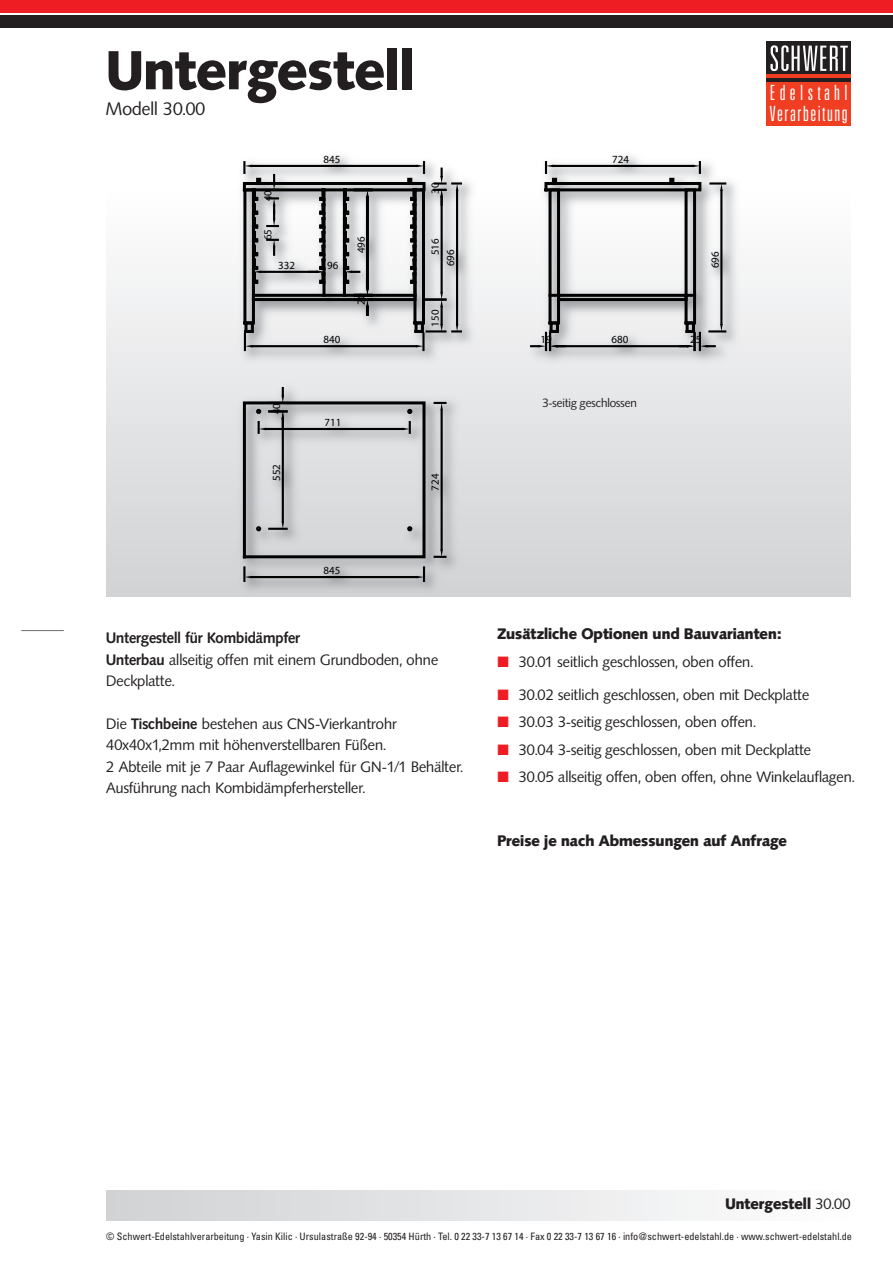
<style>
.page{position:relative;width:893px;height:1263px;background:#fff}
.page>*{position:absolute;margin:0;border:0;box-sizing:border-box;transform-origin:0 0}
.t1{font:900 54px "Syntax BQ";color:#231f20}
.t2{font:300 ultra-condensed 21px/21px "Univers";letter-spacing:.07em;color:#fff}
.t3{font:18px "Syntax BQ";color:#231f20}
.t4{font:15px/21.5px "Syntax BQ";color:#231f20}
.t5{font:900 15px "Syntax BQ";color:#231f20}
.t6{font:12px "Syntax BQ";letter-spacing:.005em;color:#231f20}
.t7{font:10.95px "Myriad Pro";color:#000}
.t8{font:condensed 10.2px "Univers";color:#231f20}
.s1{font-weight:700}
.s2{color:#ee1d23}
.s3{font-weight:400}
</style>
<div class="page">
<div style="left:106px;top:1191px;width:744px;height:29px;background:linear-gradient(to right,#d0d1d4,#fdfefe)"></div>
<img style="left:242px;top:156px;width:609px;height:441px">
<img style="left:106px;top:185px;width:744px;height:412px">
<div style="left:243px;top:401px;width:182px;height:157px;border:3px solid #000"></div>
<div style="left:243px;top:182px;width:182px;height:9px;border:3px solid #000"></div>
<div style="left:544px;top:182px;width:157px;height:9px;border:3px solid #000"></div>
<div style="left:244px;top:321px;width:10px;height:12px;border:3px solid #000"></div>
<div style="left:243px;top:188px;width:12px;height:136px;border:3px solid #000"></div>
<div style="left:252px;top:294px;width:164px;height:7px;border:3px solid #000"></div>
<div style="left:415px;top:321px;width:9px;height:12px;border:3px solid #000"></div>
<div style="left:413px;top:188px;width:12px;height:136px;border:3px solid #000"></div>
<div style="left:685px;top:188px;width:11px;height:136px;border:3px solid #000"></div>
<div style="left:550px;top:321px;width:9px;height:12px;border:3px solid #000"></div>
<div style="left:548px;top:188px;width:12px;height:136px;border:3px solid #000"></div>
<div style="left:557px;top:294px;width:131px;height:7px;border:3px solid #000"></div>
<hr style="left:322px;top:190px;width:3px;height:105px;background:#000">
<hr style="left:343px;top:190px;width:3px;height:105px;background:#000">
<hr style="left:413px;top:190px;width:3px;height:105px;background:#000">
<svg style="left:686px;top:294px;width:9px;height:3px"></svg>
<svg style="left:550px;top:294px;width:8px;height:3px"></svg>
<hr style="left:710px;top:182px;width:15px;height:3px;background:#000">
<hr style="left:720px;top:191px;width:2px;height:133px;background:#000">
<svg style="left:720px;top:184px;width:3px;height:7px"></svg>
<hr style="left:261px;top:271px;width:56px;height:2px;background:#000">
<hr style="left:256px;top:189px;width:22px;height:2px;background:#000">
<svg style="left:273px;top:175px;width:2px;height:14px"></svg>
<hr style="left:252px;top:165px;width:165px;height:2px;background:#000">
<hr style="left:553px;top:165px;width:139px;height:2px;background:#000">
<svg style="left:692px;top:162px;width:9px;height:11px"></svg>
<hr style="left:426px;top:298px;width:19px;height:3px;background:#000">
<hr style="left:441px;top:197px;width:2px;height:95px;background:#000">
<svg style="left:427px;top:292px;width:18px;height:40px"></svg>
<svg style="left:434px;top:169px;width:11px;height:36px"></svg>
<hr style="left:456px;top:191px;width:2px;height:133px;background:#000">
<svg style="left:452px;top:324px;width:9px;height:8px"></svg>
<svg style="left:452px;top:182px;width:9px;height:9px"></svg>
<hr style="left:441px;top:410px;width:2px;height:139px;background:#000">
<svg style="left:435px;top:402px;width:10px;height:8px"></svg>
<svg style="left:435px;top:549px;width:10px;height:9px"></svg>
<hr style="left:252px;top:576px;width:165px;height:2px;background:#000">
<svg style="left:243px;top:567px;width:9px;height:14px"></svg>
<svg style="left:417px;top:567px;width:8px;height:14px"></svg>
<hr style="left:422px;top:334px;width:3px;height:16px;background:#000">
<hr style="left:252px;top:345px;width:164px;height:2px;background:#000">
<svg style="left:244px;top:334px;width:8px;height:16px"></svg>
<svg style="left:416px;top:345px;width:7px;height:2px"></svg>
<hr style="left:557px;top:345px;width:130px;height:2px;background:#000">
<svg style="left:680px;top:324px;width:45px;height:26px"></svg>
<svg style="left:531px;top:333px;width:34px;height:17px"></svg>
<svg style="left:267px;top:197px;width:11px;height:30px"></svg>
<svg style="left:267px;top:239px;width:11px;height:16px"></svg>
<svg style="left:309px;top:188px;width:16px;height:97px"></svg>
<svg style="left:343px;top:188px;width:16px;height:97px"></svg>
<hr style="left:355px;top:188px;width:16px;height:3px;background:#000">
<hr style="left:366px;top:197px;width:3px;height:91px;background:#000">
<svg style="left:366px;top:191px;width:3px;height:6px"></svg>
<hr style="left:355px;top:294px;width:16px;height:3px;background:#000">
<hr style="left:355px;top:298px;width:16px;height:3px;background:#000">
<svg style="left:366px;top:288px;width:3px;height:26px"></svg>
<hr style="left:282px;top:419px;width:2px;height:102px;background:#000">
<svg style="left:269px;top:521px;width:18px;height:9px"></svg>
<hr style="left:266px;top:428px;width:136px;height:2px;background:#000">
<svg style="left:402px;top:422px;width:9px;height:11px"></svg>
<svg style="left:256px;top:388px;width:31px;height:45px"></svg>
<svg style="left:256px;top:526px;width:5px;height:5px"></svg>
<svg style="left:407px;top:526px;width:5px;height:5px"></svg>
<svg style="left:407px;top:409px;width:5px;height:5px"></svg>
<svg style="left:243px;top:162px;width:18px;height:122px;background:#78787a"></svg>
<svg style="left:407px;top:162px;width:18px;height:122px"></svg>
<svg style="left:545px;top:162px;width:12px;height:23px"></svg>
<svg style="left:669px;top:178px;width:5px;height:7px"></svg>
<div style="left:767px;top:42px;width:84px;height:84px;background:#231f20"></div>
<div style="left:767px;top:75px;width:84px;height:51px;background:#ef3e22"></div>
<hr style="left:767px;top:78px;width:84px;height:4px;background:#231f20">
<svg style="left:770px;top:45px;width:78px;height:26px"></svg>
<div style="left:0;top:0;width:893px;height:13px;background:#ee1d23"></div>
<div style="left:0;top:15px;width:893px;height:12px;background:#231f20"></div>
<hr style="left:21px;top:630px;width:43px;height:1px;background:#6c6d70">
<h1 class="t1" style="left:106px;top:42px;width:309px">Untergestell</h1>
<p class="t3" style="left:106px;top:99px;width:100px">Modell 30.00</p>
<p class="t7" style="left:264px;top:201px;width:13px;rotate:-90deg">40</p>
<p class="t7" style="left:264px;top:240px;width:13px;rotate:-90deg">65</p>
<p class="t7" style="left:278px;top:261px;width:18px">332</p>
<p class="t7" style="left:324px;top:155px;width:18px">845</p>
<p class="t7" style="left:612px;top:155px;width:18px">724</p>
<p class="t7" style="left:431px;top:194px;width:13px;rotate:-90deg">30</p>
<p class="t7" style="left:327px;top:261px;width:13px">96</p>
<p class="t7" style="left:357px;top:253px;width:18px;rotate:-90deg">496</p>
<p class="t7" style="left:357px;top:304px;width:13px;rotate:-90deg">20</p>
<p class="t7" style="left:431px;top:255px;width:18px;rotate:-90deg">516</p>
<p class="t7" style="left:447px;top:266px;width:18px;rotate:-90deg">696</p>
<p class="t7" style="left:431px;top:327px;width:18px;rotate:-90deg">150</p>
<p class="t7" style="left:324px;top:336px;width:18px">840</p>
<p class="t7" style="left:541px;top:336px;width:13px">19</p>
<p class="t7" style="left:611px;top:336px;width:18px">680</p>
<p class="t7" style="left:690px;top:336px;width:13px">25</p>
<p class="t7" style="left:711px;top:268px;width:18px;rotate:-90deg">696</p>
<p class="t7" style="left:272px;top:414px;width:13px;rotate:-90deg">40</p>
<p class="t7" style="left:272px;top:481px;width:18px;rotate:-90deg">552</p>
<p class="t7" style="left:325px;top:418px;width:18px">711</p>
<p class="t7" style="left:431px;top:491px;width:18px;rotate:-90deg">724</p>
<p class="t6" style="left:542px;top:396px;width:96px">3-seitig geschlossen</p>
<p class="t7" style="left:324px;top:566px;width:18px">845</p>
<h2 class="t2" style="left:770px;top:83px;width:79px">Edelstahl<br>Verarbeitung</h2>
<p class="t4" style="left:106px;top:628px;width:333px"><span class="s1">Untergestell für Kombidämpfer<br>Unterbau</span> allseitig offen mit einem Grundboden, ohne<br>Deckplatte.</p>
<p class="t4" style="left:106px;top:713px;width:358px">Die <span class="s1">Tischbeine</span> bestehen aus CNS-Vierkantrohr 40x40x1,2mm mit höhenverstellbaren Füßen.<br>2 Abteile mit je 7 Paar Auflagewinkel für GN-1/1 Behälter.<br>Ausführung nach Kombidämpferhersteller.</p>
<p class="t5" style="left:497px;top:626px;width:285px">Zusätzliche Optionen und Bauvarianten:</p>
<p class="t4" style="left:497px;top:651px;width:257px"><span class="s2">■</span> 30.01 seitlich geschlossen, oben offen.</p>
<p class="t4" style="left:497px;top:684px;width:313px"><span class="s2">■</span> 30.02 seitlich geschlossen, oben mit Deckplatte</p>
<p class="t4" style="left:497px;top:712px;width:260px"><span class="s2">■</span> 30.03 3-seitig geschlossen, oben offen.</p>
<p class="t4" style="left:497px;top:739px;width:315px"><span class="s2">■</span> 30.04 3-seitig geschlossen, oben mit Deckplatte</p>
<p class="t4" style="left:497px;top:766px;width:359px"><span class="s2">■</span> 30.05 allseitig offen, oben offen, ohne Winkelauflagen.</p>
<p class="t5" style="left:497px;top:833px;width:291px">Preise je nach Abmessungen auf Anfrage</p>
<p class="t5" style="left:726px;top:1195px;width:126px">Untergestell <span class="s3">30.00</span></p>
<p class="t8" style="left:106px;top:1232px;width:747px">© Schwert-Edelstahlverarbeitung · Yasin Kilic · Ursulastraße 92-94 · 50354 Hürth · Tel. 0 22 33-7 13 67 14 · Fax 0 22 33-7 13 67 16 · info@schwert-edelstahl.de · www.schwert-edelstahl.de</p>
</div>
